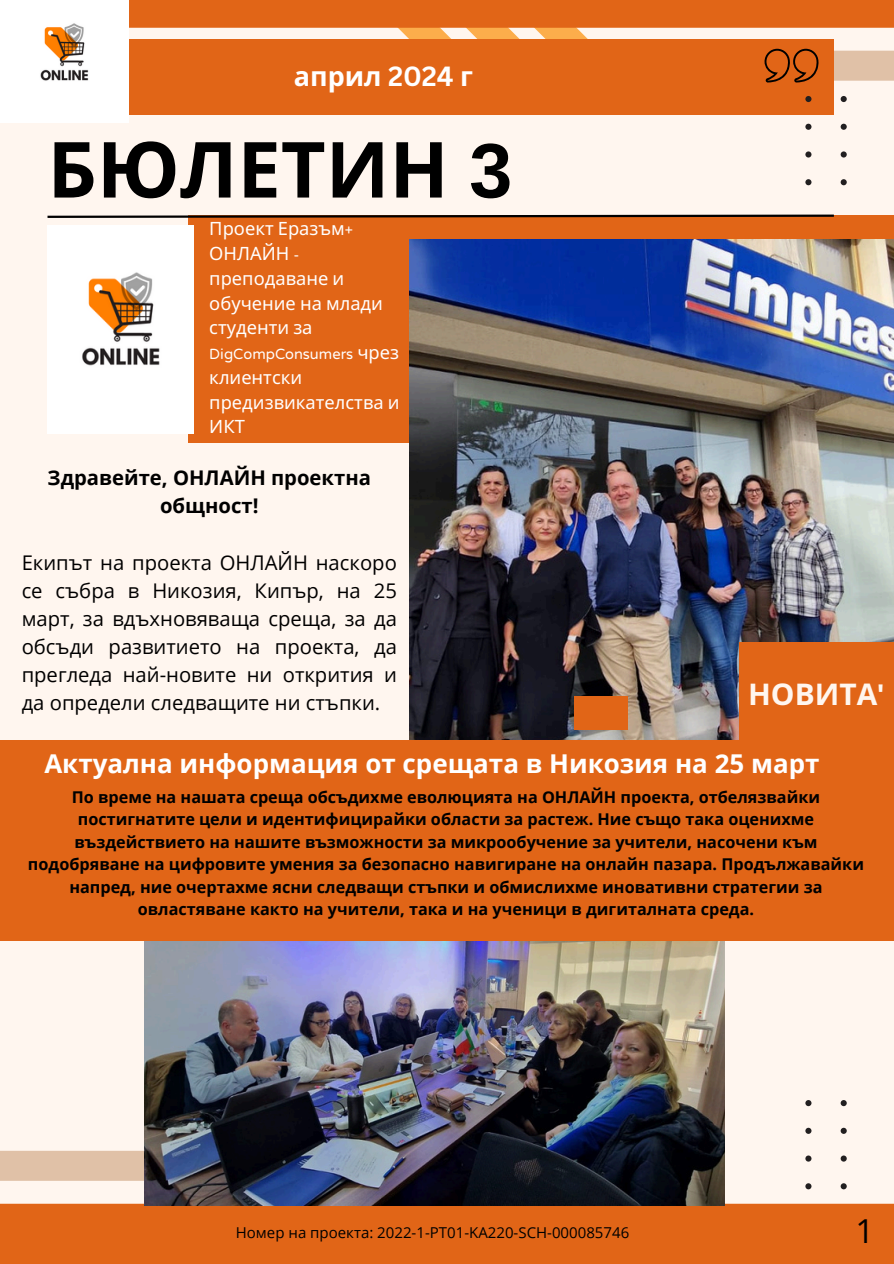
<style>
.page{position:relative;width:894px;height:1264px;background:#fff}
.page>*{position:absolute;margin:0;border:0;box-sizing:border-box;transform-origin:0 0}
.t1{font:700 77.4px "Noto Sans";color:#000}
.t2{font:33px "Open Sans";color:#000}
.t3{font:700 29.85px "Noto Sans";color:#fff6ef}
.t4{font:700 27px "Noto Sans";color:#fff}
.t5{font:700 25.95px "Open Sans";color:#fff}
.t6{font:20.25px/28.2px "Open Sans";color:#000;text-align:justify}
.t7{font:700 20.25px/28.2px "Open Sans";color:#000;text-align:center}
.t8{font:18.3px/24.8px "Noto Sans";color:#fff}
.t9{font:700 16.2px/22.5px "Open Sans";color:#000;text-align:center}
.t10{font:15px "Open Sans";color:#000}
.s1{font-family:"Canva Sans"}
.s2{font-family:"Ramabhadra";font-weight:400}
.s3{font-family:"NTR"}
</style>
<div class="page">
<div style="left:0;top:0;width:893px;height:1263px;background:#fff6ef"></div>
<div style="left:0;top:1150px;width:144px;height:31px;background:#e0c1a7"></div>
<div style="left:0;top:1203px;width:893px;height:60px;background:#e16517"></div>
<div style="left:188px;top:216px;width:705px;height:227px;background:#e16517"></div>
<img style="left:410px;top:240px;width:483px;height:500px">
<div style="left:0;top:39px;width:833px;height:76px;background:#e16517"></div>
<div style="left:738px;top:642px;width:155px;height:136px;background:#e16517"></div>
<svg style="left:128px;top:0;width:765px;height:82px"></svg>
<img style="left:47px;top:226px;width:147px;height:208px">
<svg style="left:47px;top:214px;width:788px;height:4px"></svg>
<img style="left:144px;top:940px;width:580px;height:265px">
<div style="left:0;top:740px;width:893px;height:200px;background:#e16517"></div>
<svg style="left:805px;top:89px;width:41px;height:96px"></svg>
<svg style="left:805px;top:1100px;width:41px;height:89px"></svg>
<div style="left:574px;top:696px;width:53px;height:33px;background:#e16517"></div>
<img style="left:0;top:0;width:128px;height:123px">
<p class="t4" style="left:294px;top:57px;width:181px">април <span class="s1">2024</span> г</p>
<p class="t1" style="left:47px;top:115px;width:466px">БЮЛЕТИН <span class="s2">3</span></p>
<h1 class="t8" style="left:209px;top:216px;width:192px">Проект Еразъм<span class="s3">+<br></span>ОНЛАЙН <span class="s3">- </span>преподаване и обучение на млади студенти за<br><span class="s3">DigCompConsumers</span> чрез клиентски предизвикателства и<br>ИКТ</h1>
<p class="t7" style="left:48px;top:463px;width:325px">Здравейте, ОНЛАЙН проектна общност!</p>
<p class="t6" style="left:22px;top:547px;width:376px">Екипът на проекта ОНЛАЙН наскоро се събра в Никозия, Кипър, на 25 март, за вдъхновяваща среща, за да обсъди развитието на проекта, да прегледа най-новите ни открития и да определи следващите ни стъпки.</p>
<h6 class="t3" style="left:747px;top:673px;width:138px">НОВИТА<span class="s2">'</span></h6>
<h5 class="t5" style="left:44px;top:745px;width:776px">Актуална информация от срещата в Никозия на 25 март</h5>
<h6 class="t9" style="left:28px;top:785px;width:837px">По време на нашата среща обсъдихме еволюцията на ОНЛАЙН проекта, отбелязвайки постигнатите цели и идентифицирайки области за растеж. Ние също така оценихме въздействието на нашите възможности за микрообучение за учители, насочени към подобряване на цифровите умения за безопасно навигиране на онлайн пазара. Продължавайки напред, ние очертахме ясни следващи стъпки и обмислихме иновативни стратегии за овластяване както на учители, така и на ученици в дигиталната среда.</h6>
<h4 class="t10" style="left:236px;top:1221px;width:395px">Номер на проекта: 2022-1-PT01-KA220-SCH-000085746</h4>
<h2 class="t2" style="left:855px;top:1207px;width:20px">1</h2>
</div>
